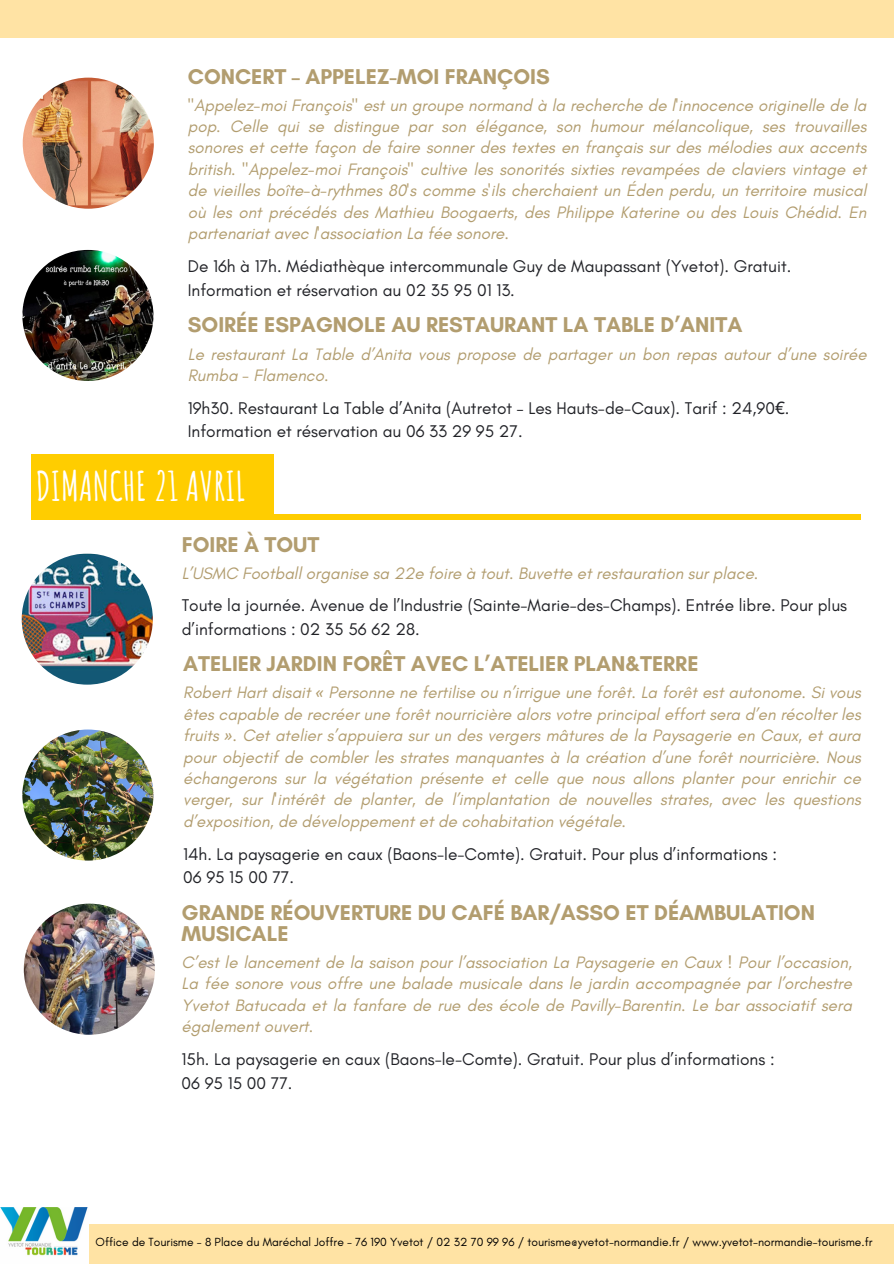
<style>
.page{position:relative;width:894px;height:1264px;background:#fff}
.page>*{position:absolute;margin:0;border:0;box-sizing:border-box;transform-origin:0 0}
.t1{font:700 39.75px "Amatic SC";color:#fff}
.t2{font:700 21.75px/21.3px "Glacial Indifference";color:#b29d6f}
.t3{font:17.25px/23.7px "Glacial Indifference";color:#212227}
.t4{font:italic 16.8px/21.3px "Glacial Indifference";color:#b29d6f;text-align:justify}
.t5{font:12px "Glacial Indifference";color:#000}
.s1{font-family:"Noto Sans"}
</style>
<div class="page">
<div style="left:0;top:1224px;width:893px;height:39px;background:#ffe3a4"></div>
<div style="left:0;top:0;width:893px;height:38px;background:#ffe3a4"></div>
<img style="left:0;top:1207px;width:89px;height:56px">
<img style="left:23px;top:78px;width:131px;height:131px;border-radius:50%">
<img style="left:22px;top:250px;width:131px;height:131px;border-radius:50%">
<img style="left:22px;top:553px;width:131px;height:131px;border-radius:50%">
<div style="left:31px;top:514px;width:829px;height:6px;background:#ffcd00"></div>
<div style="left:31px;top:454px;width:243px;height:63px;background:#ffcd00"></div>
<img style="left:22px;top:729px;width:131px;height:131px;border-radius:50%">
<img style="left:24px;top:903px;width:131px;height:131px;border-radius:50%">
<p class="t2" style="left:188px;top:65px;width:363px">CONCERT – APPELEZ-MOI FRANÇOIS</p>
<p class="t4" style="left:188px;top:94px;width:680px">"Appelez-moi François" est un groupe normand à la recherche de l'innocence originelle de la pop. Celle qui se distingue par son élégance, son humour mélancolique, ses trouvailles sonores et cette façon de faire sonner des textes en français sur des mélodies aux accents british. "Appelez-moi François" cultive les sonorités sixties revampées de claviers vintage et de vieilles boîte-à-rythmes 80's comme s'ils cherchaient un Éden perdu, un territoire musical où les ont précédés des Mathieu Boogaerts, des Philippe Katerine ou des Louis Chédid. En partenariat avec l'association La fée sonore.</p>
<p class="t3" style="left:188px;top:254px;width:605px">De 16h à 17h. Médiathèque intercommunale Guy de Maupassant (Yvetot). Gratuit.<br>Information et réservation au 02 35 95 01 13.</p>
<p class="t2" style="left:188px;top:314px;width:556px">SOIRÉE ESPAGNOLE AU RESTAURANT LA TABLE D’ANITA</p>
<p class="t4" style="left:188px;top:343px;width:680px">Le restaurant La Table d’Anita vous propose de partager un bon repas autour d’une soirée<br>Rumba - Flamenco.</p>
<p class="t3" style="left:188px;top:396px;width:603px">19h30. Restaurant La Table d’Anita (Autretot – Les Hauts-de-Caux). Tarif : 24,90<span class="s1">€</span>.<br>Information et réservation au 06 33 29 95 27.</p>
<h1 class="t1" style="left:36px;top:460px;width:211px">DIMANCHE 21 AVRIL</h1>
<p class="t2" style="left:182px;top:533px;width:139px">FOIRE À TOUT</p>
<p class="t4" style="left:182px;top:562px;width:578px">L’USMC Football organise sa 22e foire à tout. Buvette et restauration sur place.</p>
<p class="t3" style="left:182px;top:593px;width:666px">Toute la journée. Avenue de l’Industrie (Sainte-Marie-des-Champs). Entrée libre. Pour plus d’informations : 02 35 56 62 28.</p>
<p class="t2" style="left:183px;top:653px;width:516px">ATELIER JARDIN FORÊT AVEC L’ATELIER PLAN&amp;TERRE</p>
<p class="t4" style="left:183px;top:682px;width:679px">Robert Hart disait <span class="s1">«</span> Personne ne fertilise ou n’irrigue une forêt. La forêt est autonome. Si vous êtes capable de recréer une forêt nourricière alors votre principal effort sera d’en récolter les fruits <span class="s1">»</span>. Cet atelier s’appuiera sur un des vergers mâtures de la Paysagerie en Caux, et aura pour objectif de combler les strates manquantes à la création d’une forêt nourricière. Nous échangerons sur la végétation présente et celle que nous allons planter pour enrichir ce verger, sur l'intérêt de planter, de l’implantation de nouvelles strates, avec les questions d’exposition, de développement et de cohabitation végétale.</p>
<p class="t3" style="left:183px;top:841px;width:595px">14h. La paysagerie en caux (Baons-le-Comte). Gratuit. Pour plus d’informations :<br>06 95 15 00 77.</p>
<p class="t2" style="left:182px;top:901px;width:634px">GRANDE RÉOUVERTURE DU CAFÉ BAR/ASSO ET DÉAMBULATION<br>MUSICALE</p>
<p class="t4" style="left:182px;top:951px;width:671px">C’est le lancement de la saison pour l’association La Paysagerie en Caux ! Pour l’occasion, La fée sonore vous offre une balade musicale dans le jardin accompagnée par l’orchestre Yvetot Batucada et la fanfare de rue des école de Pavilly-Barentin. Le bar associatif sera également ouvert.</p>
<p class="t3" style="left:182px;top:1047px;width:594px">15h. La paysagerie en caux (Baons-le-Comte). Gratuit. Pour plus d’informations :<br>06 95 15 00 77.</p>
<p class="t5" style="left:95px;top:1234px;width:778px">Office de Tourisme - 8 Place du Maréchal Joffre - 76 190 Yvetot / 02 32 70 99 96 / tourisme@yvetot-normandie.fr / www.yvetot-normandie-tourisme.fr</p>
</div>
